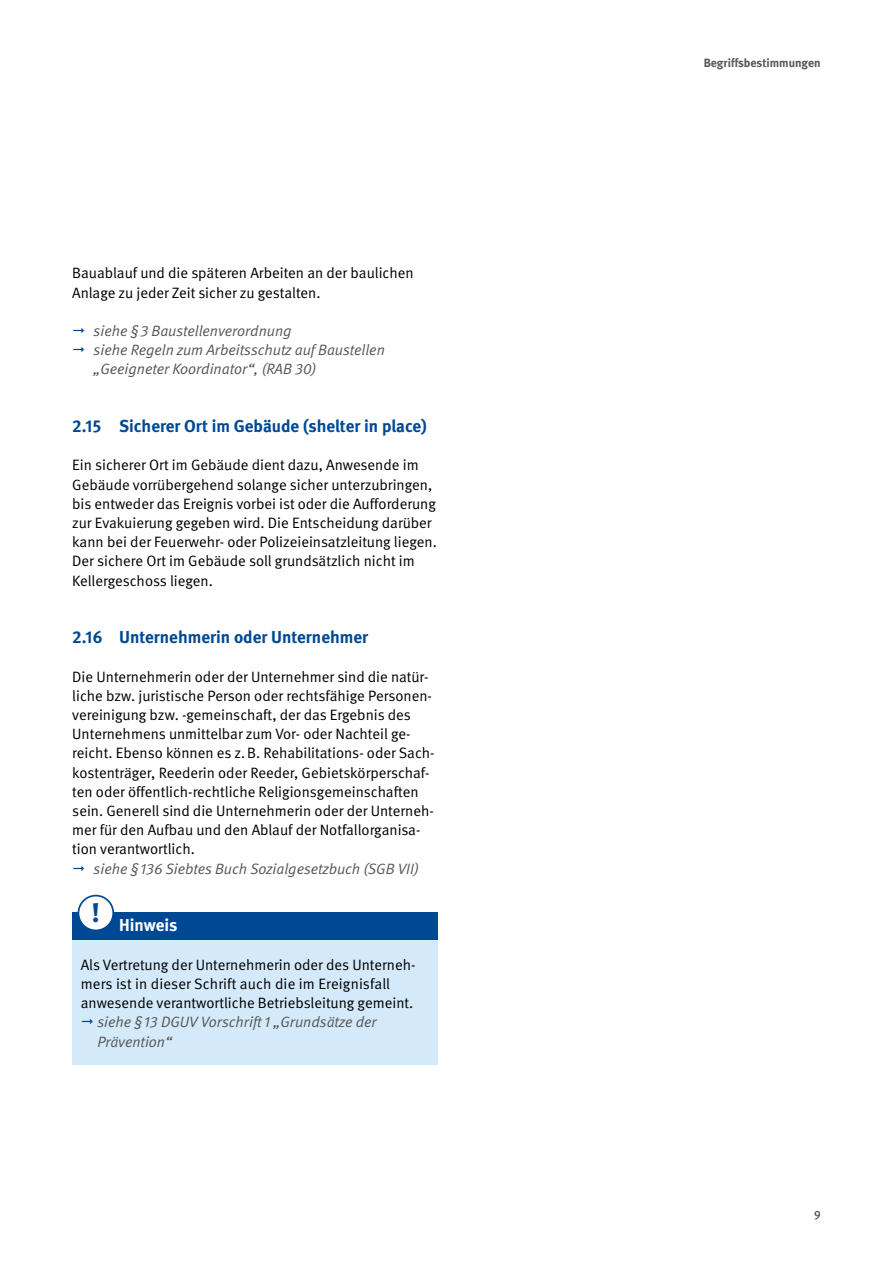
<style>
.page{position:relative;width:893px;height:1263px;background:#fff}
.page>*{position:absolute;margin:0;border:0;box-sizing:border-box;transform-origin:0 0}
.t1{font:700 27px "DGUV Meta Serif";color:#004893}
.Überschriften_H2{font:700 17.25px "DGUV Meta";color:#004893}
.Kasten_Schattierung_STG_Titel{font:700 17.25px "DGUV Meta";letter-spacing:-.005em;color:#fff}
.Fließtext_FT_Abstand_0{font:15px/19.2px "DGUV Meta";color:#000}
.Fließtext_FT{font:15px/19.2px "DGUV Meta";color:#000}
.Kasten_Schattierung_STG_FT{font:italic 15px/19.2px "DGUV Meta";color:#565655}
.Kasten_Schattierung_STG_FT-2{font:15px "DGUV Meta";color:#000}
.t2{font:700 12px "DGUV Meta";color:#565655}
.t3{font:500 12px "DGUV Meta";color:#565655}
</style>
<div class="page">
<div style="left:72px;top:912px;width:366px;height:29px;background:#004893"></div>
<div style="left:72px;top:940px;width:366px;height:125px;background:#d4eafa"></div>
<div style="left:78px;top:896px;width:35px;height:34px;background:#fff;border-radius:50%"></div>
<div style="left:78px;top:895px;width:36px;height:36px;border:2px solid #004893;border-radius:50%"></div>
<p class="Fließtext_FT" style="left:72px;top:264px;width:343px">Bauablauf und die späteren Arbeiten an der baulichen<br>Anlage zu jeder Zeit sicher zu gestalten.</p>
<p class="Kasten_Schattierung_STG_FT" style="left:94px;top:322px;width:200px">siehe §3 Baustellenverordnung</p>
<p class="Kasten_Schattierung_STG_FT" style="left:94px;top:341px;width:293px">siehe Regeln zum Arbeitsschutz auf Baustellen „Geeigneter Koordinator“, (RAB 30)</p>
<h2 class="Überschriften_H2" style="left:72px;top:416px;width:356px">2.15 Sicherer Ort im Gebäude (shelter in place)</h2>
<p class="Fließtext_FT" style="left:72px;top:456px;width:366px">Ein sicherer Ort im Gebäude dient dazu, Anwesende im Gebäude vorrübergehend solange sicher unterzubringen, bis entweder das Ereignis vorbei ist oder die Aufforderung zur Evakuierung gegeben wird. Die Entscheidung darüber kann bei der Feuerwehr- oder Polizeieinsatzleitung liegen.<br>Der sichere Ort im Gebäude soll grundsätzlich nicht im Kellergeschoss liegen.</p>
<h2 class="Überschriften_H2" style="left:72px;top:627px;width:297px">2.16 Unternehmerin oder Unternehmer</h2>
<p class="Fließtext_FT_Abstand_0" style="left:72px;top:667px;width:364px">Die Unternehmerin oder der Unternehmer sind die natür&shy;liche bzw. juristische Person oder rechtsfähige Personen&shy;vereinigung bzw. -gemeinschaft, der das Ergebnis des Unternehmens unmittelbar zum Vor- oder Nachteil ge&shy;reicht. Ebenso können es z.B. Rehabilitations- oder Sach&shy;kostenträger, Reederin oder Reeder, Gebietskörperschaf&shy;ten oder öffentlich-rechtliche Religionsgemeinschaften sein. Generell sind die Unternehmerin oder der Unterneh&shy;mer für den Aufbau und den Ablauf der Notfallorganisa&shy;tion verantwortlich.</p>
<p class="Kasten_Schattierung_STG_FT" style="left:94px;top:859px;width:327px">siehe §136 Siebtes Buch Sozialgesetzbuch (SGB VII)</p>
<h1 class="t1" style="left:92px;top:896px;width:10px">!</h1>
<h3 class="Kasten_Schattierung_STG_Titel" style="left:119px;top:915px;width:60px">Hinweis</h3>
<p class="Kasten_Schattierung_STG_FT-2" style="left:81px;top:956px;width:336px">Als Vertretung der Unternehmerin oder des Unterneh-</p>
<p class="Kasten_Schattierung_STG_FT-2" style="left:81px;top:975px;width:311px">mers ist in dieser Schrift auch die im Ereignisfall</p>
<p class="Kasten_Schattierung_STG_FT-2" style="left:81px;top:994px;width:334px">anwesende verantwortliche Betriebsleitung gemeint.</p>
<p class="Kasten_Schattierung_STG_FT" style="left:97px;top:1013px;width:281px">siehe §13 DGUV Vorschrift 1 „Grundsätze der</p>
<p class="Kasten_Schattierung_STG_FT" style="left:97px;top:1032px;width:76px">Prävention“</p>
<p class="t2" style="left:704px;top:56px;width:119px">Begriffsbestimmungen</p>
<p class="t3" style="left:814px;top:1208px;width:8px">9</p>
</div>
